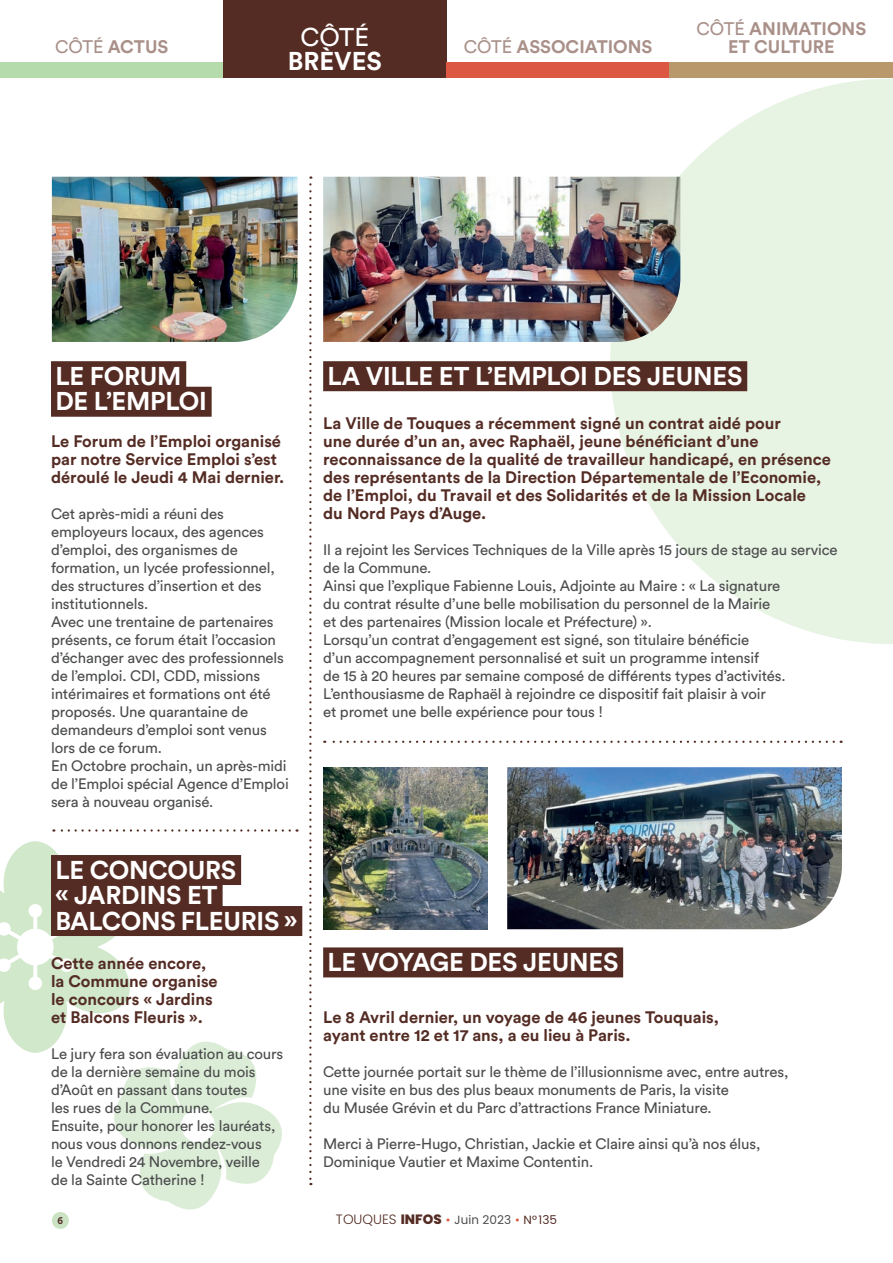
<style>
.page{position:relative;width:893px;height:1263px;background:#fff}
.page>*{position:absolute;margin:0;border:0;box-sizing:border-box;transform-origin:0 0}
.t1{font:700 25.5px "Circular Std";letter-spacing:-.01em;color:#fff}
.t2{font:25.5px "Circular Std";color:#fff}
.t3{font:700 18px "Circular Std";color:#a99089}
.t4{font:700 16.5px/18px "Circular Std";color:#542c24}
.t5{font:15px/18px "Circular Std";letter-spacing:-.01em;color:#4b4c4d}
.t6{font:12px "Poppins";color:#4b4c4d}
.BODY_TEXTE{font:700 10.5px "Circular Std";color:#542c24;scale:.9 1}
.s1{font-weight:400}
.s2{font-weight:300;font-size:13.5px;color:#542c24}
.s3{font-weight:800;font-size:13.5px;color:#542c24}
.s4{color:#dc5842}
.s5{color:#542c24}
</style>
<div class="page">
<svg style="left:0;top:841px;width:282px;height:385px"></svg>
<svg style="left:610px;top:79px;width:283px;height:565px;fill:#e7f3e3"></svg>
<img style="left:323px;top:177px;width:357px;height:165px">
<div style="left:223px;top:0;width:224px;height:78px;background:#542c24"></div>
<div style="left:51px;top:361px;width:135px;height:30px;background:#542c24"></div>
<div style="left:51px;top:387px;width:161px;height:30px;background:#542c24"></div>
<div style="left:0;top:62px;width:223px;height:16px;background:#b5dbac"></div>
<div style="left:447px;top:62px;width:223px;height:16px;background:#dc5842"></div>
<div style="left:670px;top:62px;width:223px;height:16px;background:#b9996c"></div>
<img style="left:52px;top:177px;width:246px;height:165px">
<div style="left:323px;top:361px;width:424px;height:30px;background:#542c24"></div>
<svg style="left:309px;top:176px;width:3px;height:1009px"></svg>
<div style="left:323px;top:947px;width:300px;height:30px;background:#542c24"></div>
<img style="left:323px;top:767px;width:165px;height:162px">
<img style="left:507px;top:767px;width:335px;height:162px">
<div style="left:51px;top:855px;width:190px;height:30px;background:#542c24"></div>
<div style="left:51px;top:880px;width:172px;height:30px;background:#542c24"></div>
<div style="left:51px;top:906px;width:251px;height:30px;background:#542c24"></div>
<svg style="left:324px;top:741px;width:510px;height:2px"></svg>
<svg style="left:53px;top:829px;width:237px;height:3px"></svg>
<div style="left:52px;top:1212px;width:17px;height:17px;background:#cae4c3;border-radius:50%"></div>
<p class="t3" style="left:55px;top:35px;width:115px"><span class="s1">CÔTÉ</span> ACTUS</p>
<p class="t2" style="left:301px;top:21px;width:70px">CÔTÉ</p>
<p class="t1" style="left:288px;top:44px;width:96px">BRÈVES</p>
<p class="t3" style="left:464px;top:35px;width:190px"><span class="s1">CÔTÉ</span> ASSOCIATIONS</p>
<p class="t3" style="left:696px;top:17px;width:171px"><span class="s1">CÔTÉ</span> ANIMATIONS</p>
<p class="t3" style="left:728px;top:35px;width:108px">ET CULTURE</p>
<p class="t1" style="left:55px;top:359px;width:128px">LE FORUM</p>
<p class="t1" style="left:55px;top:385px;width:153px">DE L’EMPLOI</p>
<p class="t4" style="left:51px;top:432px;width:235px">Le Forum de l’Emploi organisé par notre Service Emploi s’est déroulé le Jeudi 4 Mai dernier.</p>
<p class="t5" style="left:51px;top:505px;width:225px">Cet après-midi a réuni des employeurs locaux, des agences d’emploi, des organismes de formation, un lycée professionnel, des structures d’insertion et des institutionnels.</p>
<p class="t5" style="left:51px;top:613px;width:235px">Avec une trentaine de partenaires présents, ce forum était l’occasion d’échanger avec des professionnels de l’emploi. CDI, CDD, missions intérimaires et formations ont été proposés. Une quarantaine de demandeurs d’emploi sont venus</p>
<p class="t5" style="left:51px;top:739px;width:113px">lors de ce forum.</p>
<p class="t5" style="left:51px;top:757px;width:239px">En Octobre prochain, un après-midi de l’Emploi spécial Agence d’Emploi sera à nouveau organisé.</p>
<p class="t1" style="left:55px;top:853px;width:182px">LE CONCOURS</p>
<p class="t1" style="left:55px;top:879px;width:164px">« JARDINS ET</p>
<p class="t1" style="left:55px;top:904px;width:244px">BALCONS FLEURIS »</p>
<p class="t4" style="left:51px;top:954px;width:157px">Cette année encore,</p>
<p class="t4" style="left:51px;top:972px;width:168px">la Commune organise</p>
<p class="t4" style="left:51px;top:990px;width:163px">le concours « Jardins</p>
<p class="t4" style="left:51px;top:1008px;width:153px">et Balcons Fleuris ».</p>
<p class="t5" style="left:51px;top:1045px;width:234px">Le jury fera son évaluation au cours de la dernière semaine du mois d’Août en passant dans toutes</p>
<p class="t5" style="left:51px;top:1099px;width:164px">les rues de la Commune.</p>
<p class="t5" style="left:51px;top:1117px;width:226px">Ensuite, pour honorer les lauréats, nous vous donnons rendez-vous</p>
<p class="t5" style="left:51px;top:1153px;width:211px">le Vendredi 24 Novembre, veille</p>
<p class="t5" style="left:51px;top:1171px;width:155px">de la Sainte Catherine !</p>
<p class="BODY_TEXTE" style="left:58px;top:1213px;width:8px">6</p>
<p class="t1" style="left:328px;top:359px;width:416px">LA VILLE ET L’EMPLOI DES JEUNES</p>
<p class="t4" style="left:323px;top:414px;width:509px">La Ville de Touques a récemment signé un contrat aidé pour<br>une durée d’un an, avec Raphaël, jeune bénéficiant d’une reconnaissance de la qualité de travailleur handicapé, en présence</p>
<p class="t4" style="left:323px;top:468px;width:499px">des représentants de la Direction Départementale de l’Economie, de l’Emploi, du Travail et des Solidarités et de la Mission Locale</p>
<p class="t4" style="left:323px;top:504px;width:165px">du Nord Pays d’Auge.</p>
<p class="t5" style="left:323px;top:541px;width:516px">Il a rejoint les Services Techniques de la Ville après 15 jours de stage au service de la Commune.</p>
<p class="t5" style="left:323px;top:577px;width:459px">Ainsi que l’explique Fabienne Louis, Adjointe au Maire : « La signature</p>
<p class="t5" style="left:323px;top:595px;width:449px">du contrat résulte d’une belle mobilisation du personnel de la Mairie</p>
<p class="t5" style="left:323px;top:613px;width:330px">et des partenaires (Mission locale et Préfecture) ».</p>
<p class="t5" style="left:323px;top:631px;width:428px">Lorsqu’un contrat d’engagement est signé, son titulaire bénéficie</p>
<p class="t5" style="left:323px;top:649px;width:438px">d’un accompagnement personnalisé et suit un programme intensif</p>
<p class="t5" style="left:323px;top:667px;width:464px">de 15 à 20 heures par semaine composé de différents types d’activités.</p>
<p class="t5" style="left:323px;top:685px;width:444px">L’enthousiasme de Raphaël à rejoindre ce dispositif fait plaisir à voir</p>
<p class="t5" style="left:323px;top:703px;width:281px">et promet une belle expérience pour tous !</p>
<p class="t1" style="left:328px;top:946px;width:292px">LE VOYAGE DES JEUNES</p>
<p class="t4" style="left:323px;top:1008px;width:397px">Le 8 Avril dernier, un voyage de 46 jeunes Touquais,</p>
<p class="t4" style="left:323px;top:1026px;width:309px">ayant entre 12 et 17 ans, a eu lieu à Paris.</p>
<p class="t5" style="left:323px;top:1063px;width:467px">Cette journée portait sur le thème de l’illusionnisme avec, entre autres,</p>
<p class="t5" style="left:323px;top:1081px;width:407px">une visite en bus des plus beaux monuments de Paris, la visite</p>
<p class="t5" style="left:323px;top:1099px;width:390px">du Musée Grévin et du Parc d’attractions France Miniature.</p>
<p class="t5" style="left:323px;top:1135px;width:439px">Merci à Pierre-Hugo, Christian, Jackie et Claire ainsi qu’à nos élus,</p>
<p class="t5" style="left:323px;top:1153px;width:271px">Dominique Vautier et Maxime Contentin.</p>
<p class="t6" style="left:336px;top:1211px;width:223px"><span class="s2">TOUQUES</span> <span class="s3">INFOS</span> <span class="s4">•</span> Juin 2023 <span class="s4">•</span> <span class="s5">N° 135</span></p>
</div>
